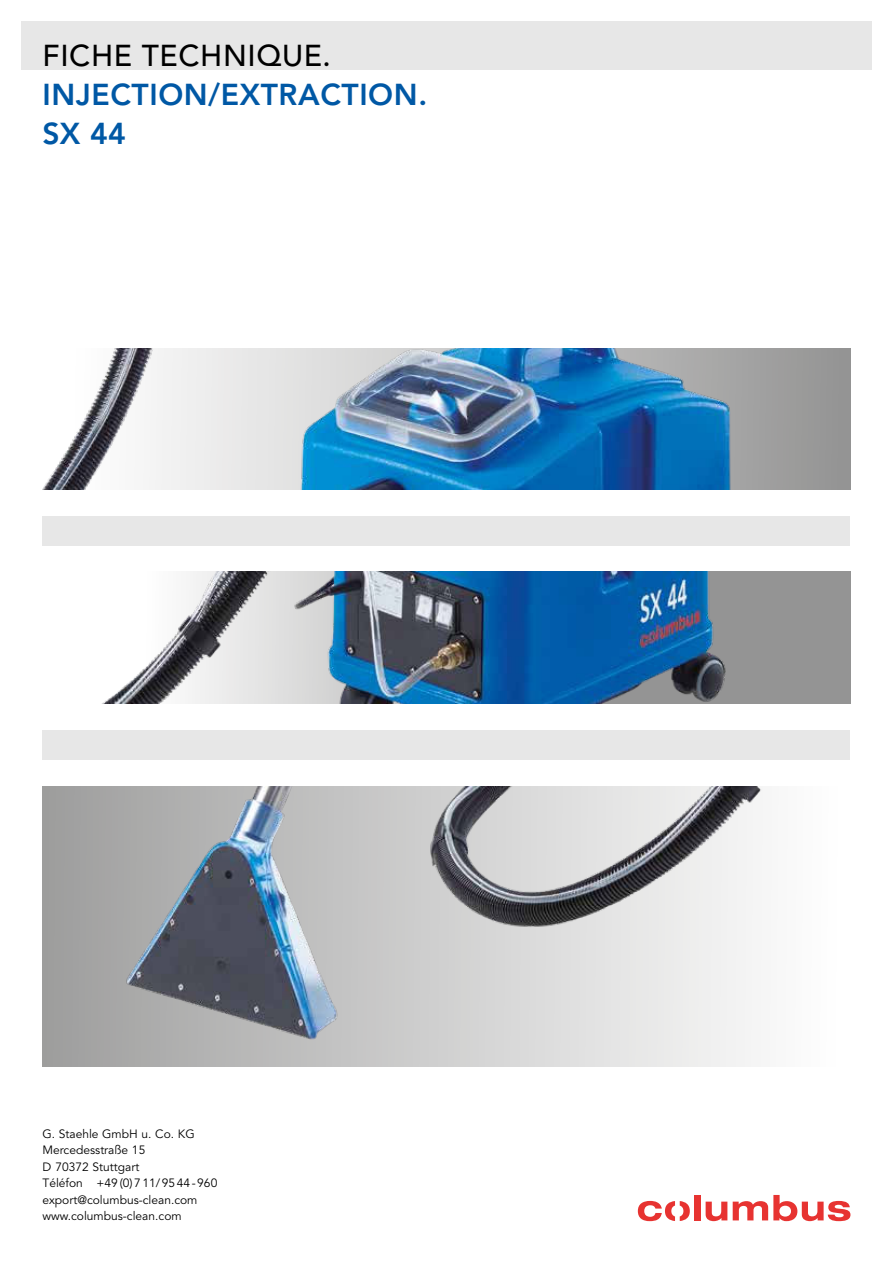
<style>
.page{position:relative;width:893px;height:1263px;background:#fff}
.page>*{position:absolute;margin:0;border:0;box-sizing:border-box;transform-origin:0 0}
.t1{font:800 30px/39px "Avenir";letter-spacing:.02em;color:#0058a5}
.t2{font:500 30px "Avenir";letter-spacing:.02em;color:#000}
.t3{font:12px/16.5px "Avenir";color:#000}
</style>
<div class="page">
<div style="left:21px;top:21px;width:851px;height:49px;background:#e7e7e7"></div>
<div style="left:43px;top:730px;width:807px;height:30px;background:#e7e7e7"></div>
<div style="left:43px;top:516px;width:807px;height:29px;background:#e7e7e7"></div>
<div style="left:694px;top:1195px;width:6px;height:25px;background:#e73331"></div>
<svg style="left:706px;top:1201px;width:21px;height:20px"></svg>
<svg style="left:733px;top:1195px;width:117px;height:26px"></svg>
<svg style="left:638px;top:1201px;width:52px;height:20px"></svg>
<img style="left:102px;top:572px;width:748px;height:132px">
<img style="left:43px;top:349px;width:807px;height:140px">
<img style="left:43px;top:786px;width:719px;height:281px">
<h1 class="t2" style="left:43px;top:38px;width:290px">FICHE TECHNIQUE.</h1>
<h1 class="t1" style="left:43px;top:77px;width:386px">INJECTION/EXTRACTION.<br>SX 44</h1>
<p class="t3" style="left:43px;top:1127px;width:176px">G. Staehle GmbH u. Co. KG<br>Mercedesstraße 15<br>D 70372 Stuttgart<br>Téléfon +49 (0) 7 11/ 95 44 - 960 export@columbus-clean.com www.columbus-clean.com</p>
</div>
